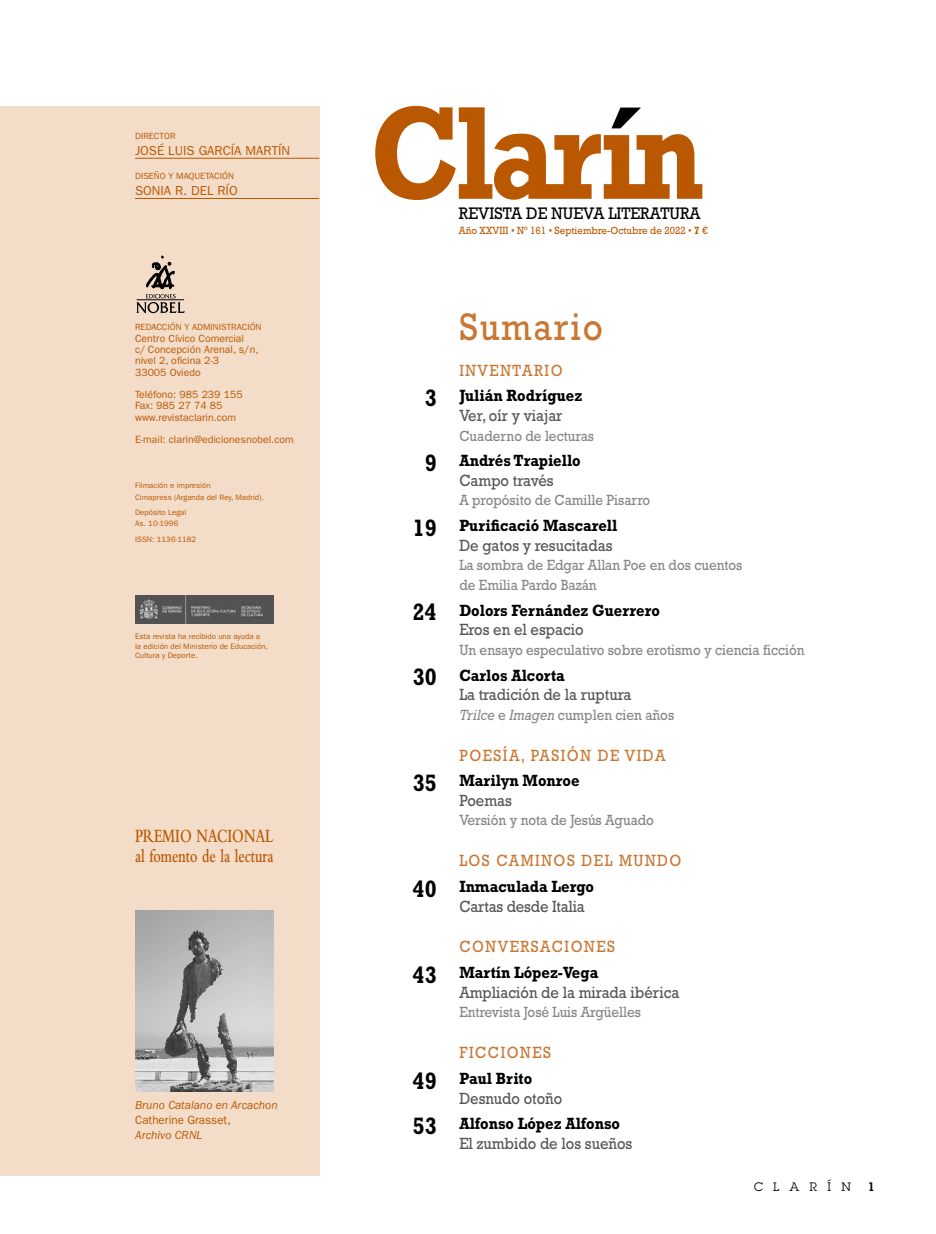
<style>
.page{position:relative;width:936px;height:1234px;background:#fff}
.page>*{position:absolute;margin:0;border:0;box-sizing:border-box;transform-origin:0 0}
.t1{font:39px "Rockwell Std";letter-spacing:.05em;color:#c97733;scale:.9 1}
.t2{font:600 19.5px/19.5px "Bembo Std";color:#ba5802;scale:.72 1}
.t3{font:16.95px "Rockwell Std";color:#000;scale:.93 1}
.t4{font:700 16.5px/26px "Rockwell Std";color:#000;scale:.9 1}
.t5{font:16.5px/19.5px "Rockwell Std";color:#575756;scale:.9 1}
.t6{font:16.5px/26px "Rockwell Std";letter-spacing:.1em;color:#c97733;scale:.9 1}
.t7{font:15px/19.5px "Rockwell Std";color:#878787;scale:.9 1}
.t8{font:13.05px "ITC Franklin Gothic Std";color:#ba5802}
.t9{font:italic 12px "ITC Franklin Gothic Std";color:#ba5802}
.t10{font:12px "ITC Franklin Gothic Std";color:#ba5802}
.t11{font:12px "Lubalin Graph Std";letter-spacing:.85em;color:#000}
.t12{font:600 12px "Lubalin Graph Std";color:#000}
.t13{font:10.65px "Rockwell Std";color:#ba5802;scale:.92 1}
.t14{font:10.5px/11.2px "ITC Franklin Gothic Std";color:#ba5802}
.t15{font:9px "ITC Franklin Gothic Std";color:#ba5802}
.t16{font:7.8px/11.2px "ITC Franklin Gothic Std";color:#ba5802}
.s1{font-weight:700}
.s2{font-weight:400;color:#c97733}
.s3{font-size:24px;color:#fff}
.s4{font-size:24px}
.s5{font-weight:400;color:#575756}
.s6{font-weight:700;font-size:24px;color:#000}
.s7{font-weight:700;color:#000}
.s8{font-style:italic}
</style>
<div class="page">
<div style="left:0;top:106px;width:319px;height:1069px;background:#f3dcc8"></div>
<img style="left:135px;top:910px;width:139px;height:181px">
<svg style="left:375px;top:106px;width:327px;height:94px"></svg>
<hr style="left:135px;top:158px;width:184px;height:1px;background:#ba5802">
<hr style="left:135px;top:198px;width:184px;height:1px;background:#ba5802">
<img style="left:135px;top:595px;width:139px;height:28px">
<svg style="left:136px;top:256px;width:49px;height:57px"></svg>
<p class="t15" style="left:135px;top:131px;width:42px">DIRECTOR</p>
<p class="t8" style="left:135px;top:143px;width:157px">JOSÉ LUIS GARCÍA MARTÍN</p>
<p class="t15" style="left:135px;top:171px;width:100px">DISEÑO Y MAQUETACIÓN</p>
<p class="t8" style="left:135px;top:183px;width:104px">SONIA R. DEL RÍO</p>
<p class="t15" style="left:135px;top:322px;width:128px">REDACCIÓN Y ADMINISTRACIÓN</p>
<p class="t14" style="left:135px;top:332px;width:125px">Centro Cívico Comercial<br>c/ Concepción Arenal, s/n, nivel 2, oficina 2-3<br>33005 Oviedo</p>
<p class="t14" style="left:135px;top:389px;width:109px">Teléfono: 985 239 155<br>Fax: 985 27 74 85 www.revistaclarin.com</p>
<p class="t14" style="left:135px;top:434px;width:160px">E-mail: clarin@edicionesnobel.com</p>
<p class="t16" style="left:135px;top:480px;width:130px">Filmación e impresión<br>Cimapress (Arganda del Rey, Madrid).</p>
<p class="t16" style="left:135px;top:507px;width:53px">Depósito Legal<br>As. 10-1996</p>
<p class="t16" style="left:135px;top:533px;width:63px">ISSN: 1136-1182</p>
<p class="t16" style="left:135px;top:632px;width:134px;line-height:9.4px">Esta revista ha recibido una ayuda a la edición del Ministerio de Educación,<br>Cultura y Deporte.</p>
<h2 class="t2" style="left:135px;top:826px;width:194px">PREMIO NACIONAL al fomento de la lectura</h2>
<p class="t9" style="left:135px;top:1097px;width:144px">Bruno Catalano en Arcachon</p>
<p class="t10" style="left:135px;top:1112px;width:97px">Catherine Grasset,</p>
<p class="t9" style="left:135px;top:1127px;width:69px">Archivo CRNL</p>
<p class="t3" style="left:459px;top:204px;width:261px">REVISTA DE NUEVA LITERATURA</p>
<p class="t13" style="left:459px;top:224px;width:271px">Año XXVIII • Nº 161 • Septiembre-Octubre de 2022 • <span class="s1">7</span> €</p>
<h1 class="t1" style="left:459px;top:304px;width:161px">Sumario</h1>
<p class="t4" style="left:413px;top:357px;width:190px;text-indent:46px"><span class="s2">INVENTARIO<br></span><span class="s3">0</span><span class="s4">3</span> Julián Rodríguez</p>
<p class="t5" style="left:459px;top:405px;width:116px">Ver, oír y viajar</p>
<p class="t7" style="left:459px;top:425px;width:151px">Cuaderno de lecturas</p>
<p class="t4" style="left:459px;top:451px;width:136px;line-height:19.5px;text-indent:-46px"><span class="s3">0</span><span class="s4">9</span> Andrés Trapiello<br><span class="s5">Campo través</span></p>
<p class="t7" style="left:459px;top:490px;width:214px">A propósito de Camille Pisarro</p>
<p class="t4" style="left:413px;top:515px;width:229px;line-height:19.5px;text-align:right"><span class="s4">19</span> Purificació Mascarell<br><span class="s5">De gatos y resucitadas</span></p>
<p class="t7" style="left:459px;top:555px;width:316px">La sombra de Edgar Allan Poe en dos cuentos de Emilia Pardo Bazán</p>
<p class="t4" style="left:459px;top:600px;width:224px;line-height:19.5px;text-indent:-46px"><span class="s4">24</span> Dolors Fernández Guerrero<br><span class="s5">Eros en el espacio</span></p>
<p class="t7" style="left:459px;top:639px;width:385px">Un ensayo especulativo sobre erotismo y ciencia ficción</p>
<p class="t5" style="left:459px;top:665px;width:193px;text-indent:-46px"><span class="s6">30</span> <span class="s7">Carlos Alcorta<br></span>La tradición de la ruptura</p>
<p class="t7" style="left:459px;top:704px;width:240px"><span class="s8">Trilce</span> e <span class="s8">Imagen</span> cumplen cien años</p>
<p class="t6" style="left:413px;top:741px;width:282px;text-indent:46px">POESÍA, PASIÓN DE VIDA<br><span class="s6">35</span> <span class="s7">Marilyn Monroe</span></p>
<p class="t5" style="left:459px;top:790px;width:60px">Poemas</p>
<p class="t7" style="left:459px;top:810px;width:218px">Versión y nota de Jesús Aguado</p>
<p class="t6" style="left:413px;top:847px;width:300px;text-indent:46px">LOS CAMINOS DEL MUNDO<br><span class="s6">40</span> <span class="s7">Inmaculada Lergo</span></p>
<p class="t5" style="left:459px;top:895px;width:141px">Cartas desde Italia</p>
<p class="t4" style="left:413px;top:933px;width:226px;text-indent:46px"><span class="s2">CONVERSACIONES<br></span><span class="s4">43</span> Martín López-Vega</p>
<p class="t5" style="left:459px;top:982px;width:246px">Ampliación de la mirada ibérica</p>
<p class="t7" style="left:459px;top:1002px;width:203px">Entrevista José Luis Argüelles</p>
<p class="t6" style="left:413px;top:1039px;width:155px;text-indent:46px">FICCIONES<br><span class="s6">49</span> <span class="s7">Paul Brito</span></p>
<p class="t4" style="left:413px;top:1084px;width:232px;text-indent:46px"><span class="s5">Desnudo otoño<br></span><span class="s4">53</span> Alfonso López Alfonso</p>
<p class="t5" style="left:459px;top:1133px;width:194px">El zumbido de los sueños</p>
<p class="t11" style="left:754px;top:1179px;width:98px">CLARÍN</p>
<p class="t12" style="left:867px;top:1178px;width:8px">1</p>
</div>
